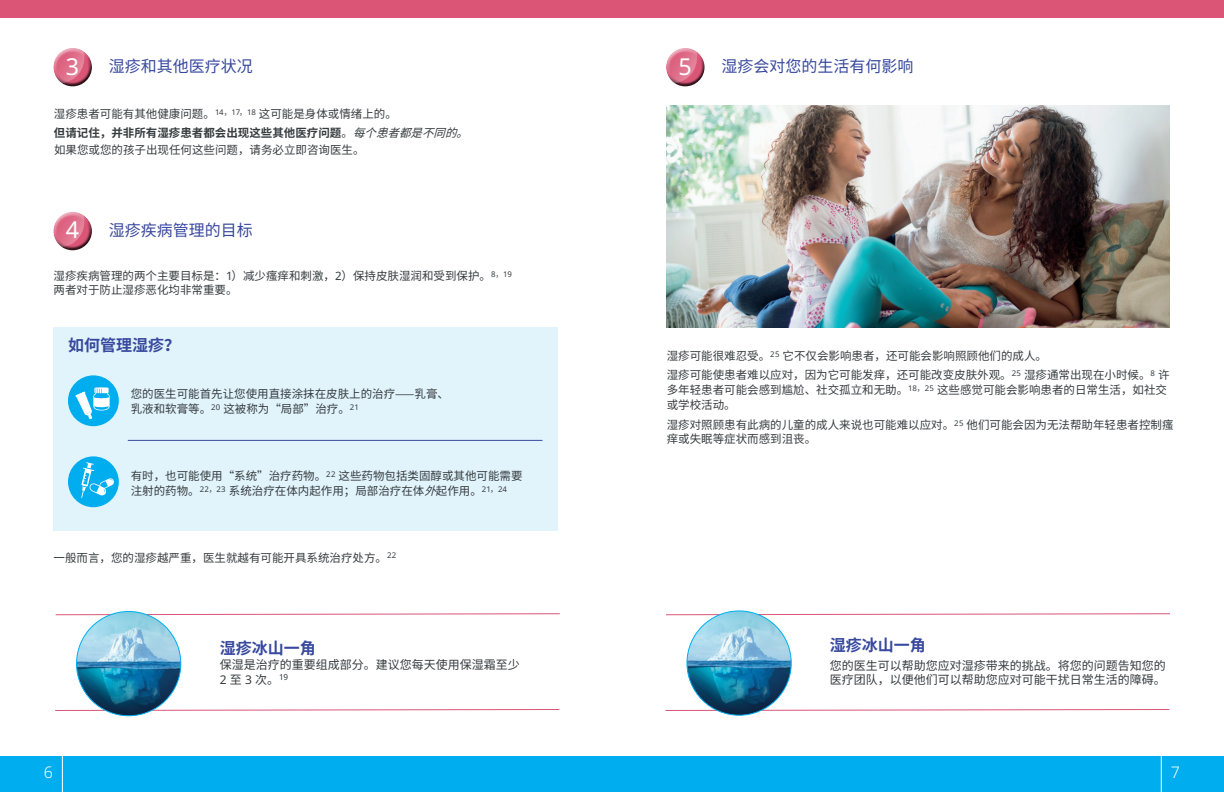
<style>
.page{position:relative;width:1224px;height:792px;background:#fff}
.page>*{position:absolute;margin:0;border:0;box-sizing:border-box;transform-origin:0 0}
.t1{font:23.3px "Noto Sans";color:#fff}
.t2{font:16px "Noto Sans CJ Ksc";color:#37489e}
.t3{font:700 16px "Noto Sans CJ Ksc";color:#37489e}
.t4{font:300 16px "Noto Sans";color:#fff}
.t5{font:12px/14.4px "Noto Sans CJ Ksc";color:#353b3e}
.t6{font:11.5px/15px "Noto Sans CJ Ksc";color:#353b3e}
.s1{font-weight:700}
.s2{font-style:italic}
.s3{font-family:"Noto Sans"}
</style>
<div class="page">
<div style="left:612px;top:0;width:612px;height:17px;background:#da5576"></div>
<img style="left:667px;top:105px;width:503px;height:222px">
<div style="left:665px;top:54px;width:41px;height:33px;background:#231f20;opacity:.88"></div>
<svg style="left:666px;top:48px;width:32px;height:36px"></svg>
<svg style="left:666px;top:612px;width:504px;height:11px"></svg>
<svg style="left:665px;top:708px;width:505px;height:3px"></svg>
<img style="left:687px;top:611px;width:104px;height:104px;border-radius:52px">
<div style="left:612px;top:756px;width:612px;height:36px;background:#00aeef"></div>
<svg style="left:1161px;top:756px;width:1px;height:36px"></svg>
<div style="left:53px;top:328px;width:504px;height:203px;background:#e1f4fc"></div>
<div style="left:0;top:0;width:612px;height:17px;background:#da5576"></div>
<div style="left:68px;top:456px;width:51px;height:51px;background:#00aeef;border-radius:50%"></div>
<div style="left:68px;top:375px;width:51px;height:51px;background:#00aeef;border-radius:50%"></div>
<hr style="left:128px;top:440px;width:415px;height:1px;background:#37489e">
<svg style="left:75px;top:387px;width:35px;height:32px"></svg>
<svg style="left:81px;top:462px;width:33px;height:36px"></svg>
<div style="left:53px;top:54px;width:40px;height:33px;background:#231f20;opacity:.88"></div>
<svg style="left:53px;top:48px;width:32px;height:36px"></svg>
<div style="left:53px;top:218px;width:40px;height:33px;background:#231f20;opacity:.88"></div>
<svg style="left:53px;top:212px;width:32px;height:36px"></svg>
<svg style="left:55px;top:613px;width:505px;height:3px"></svg>
<svg style="left:55px;top:708px;width:505px;height:3px"></svg>
<img style="left:77px;top:612px;width:104px;height:104px;border-radius:52px">
<div style="left:0;top:756px;width:611px;height:36px;background:#00aeef"></div>
<svg style="left:61px;top:756px;width:2px;height:36px"></svg>
<h1 class="t1" style="left:66px;top:50px;width:15px">3</h1>
<h2 class="t2" style="left:109px;top:57px;width:145px">湿疹和其他医疗状况</h2>
<p class="t6" style="left:54px;top:105px;width:424px;line-height:18.6px">湿疹患者可能有其他健康问题。<sup>14</sup><sup>，</sup><sup>17</sup><sup>，</sup><sup>18</sup> 这可能是身体或情绪上的。<br><span class="s1">但请记住，并非所有湿疹患者都会出现这些其他医疗问题</span>。<span class="s2">每个患者都是不同的。</span></p>
<p class="t6" style="left:54px;top:143px;width:312px">如果您或您的孩子出现任何这些问题，请务必立即咨询医生。</p>
<h1 class="t1" style="left:66px;top:214px;width:15px">4</h1>
<h2 class="t2" style="left:109px;top:221px;width:145px">湿疹疾病管理的目标</h2>
<p class="t6" style="left:54px;top:269px;width:460px;line-height:13.8px">湿疹疾病管理的两个主要目标是：<span class="s3">1</span>）减少瘙痒和刺激，<span class="s3">2</span>）保持皮肤湿润和受到保护。<sup>8</sup><sup>，</sup><sup>19</sup>两者对于防止湿疹恶化均非常重要。</p>
<h2 class="t3" style="left:68px;top:336px;width:113px">如何管理湿疹？</h2>
<p class="t6" style="left:131px;top:386px;width:320px">您的医生可能首先让您使用直接涂抹在皮肤上的治疗⸺乳膏、乳液和软膏等。<sup>20</sup> 这被称为“局部”治疗。<sup>21</sup></p>
<p class="t6" style="left:131px;top:469px;width:393px">有时，也可能使用“系统”治疗药物。<sup>22</sup> 这些药物包括类固醇或其他可能需要注射的药物。<sup>22</sup><sup>，</sup><sup>23</sup> 系统治疗在体内起作用；局部治疗在体<span class="s2">外</span>起作用。<sup>21</sup><sup>，</sup><sup>24</sup></p>
<p class="t6" style="left:54px;top:550px;width:344px">一般而言，您的湿疹越严重，医生就越有可能开具系统治疗处方。<sup>22</sup></p>
<h2 class="t4" style="left:44px;top:760px;width:11px">6</h2>
<h2 class="t3" style="left:220px;top:639px;width:97px">湿疹冰山一角</h2>
<p class="t5" style="left:220px;top:657px;width:302px;line-height:15px">保湿是治疗的重要组成部分。建议您每天使用保湿霜至少<br><span class="s3">2</span> 至 <span class="s3">3</span> 次。<sup>19</sup></p>
<h1 class="t1" style="left:679px;top:50px;width:15px">5</h1>
<h2 class="t2" style="left:721px;top:57px;width:193px">湿疹会对您的生活有何影响</h2>
<p class="t6" style="left:667px;top:346px;width:504px;line-height:19.5px">湿疹可能很难忍受。<sup>25</sup> 它不仅会影响患者，还可能会影响照顾他们的成人。<br>湿疹可能使患者难以应对，因为它可能发痒，还可能改变皮肤外观。<sup>25</sup> 湿疹通常出现在小时候。<sup>8</sup> 许</p>
<p class="t6" style="left:667px;top:383px;width:502px">多年轻患者可能会感到尴尬、社交孤立和无助。<sup>18</sup><sup>，</sup><sup>25</sup> 这些感觉可能会影响患者的日常生活，如社交或学校活动。</p>
<p class="t6" style="left:667px;top:418px;width:508px;line-height:13.8px">湿疹对照顾患有此病的儿童的成人来说也可能难以应对。<sup>25</sup> 他们可能会因为无法帮助年轻患者控制瘙痒或失眠等症状而感到沮丧。</p>
<h2 class="t3" style="left:830px;top:636px;width:97px">湿疹冰山一角</h2>
<p class="t5" style="left:830px;top:658px;width:337px">您的医生可以帮助您应对湿疹带来的挑战。将您的问题告知您的医疗团队，以便他们可以帮助您应对可能干扰日常生活的障碍。</p>
<h2 class="t4" style="left:1171px;top:760px;width:11px">7</h2>
</div>
